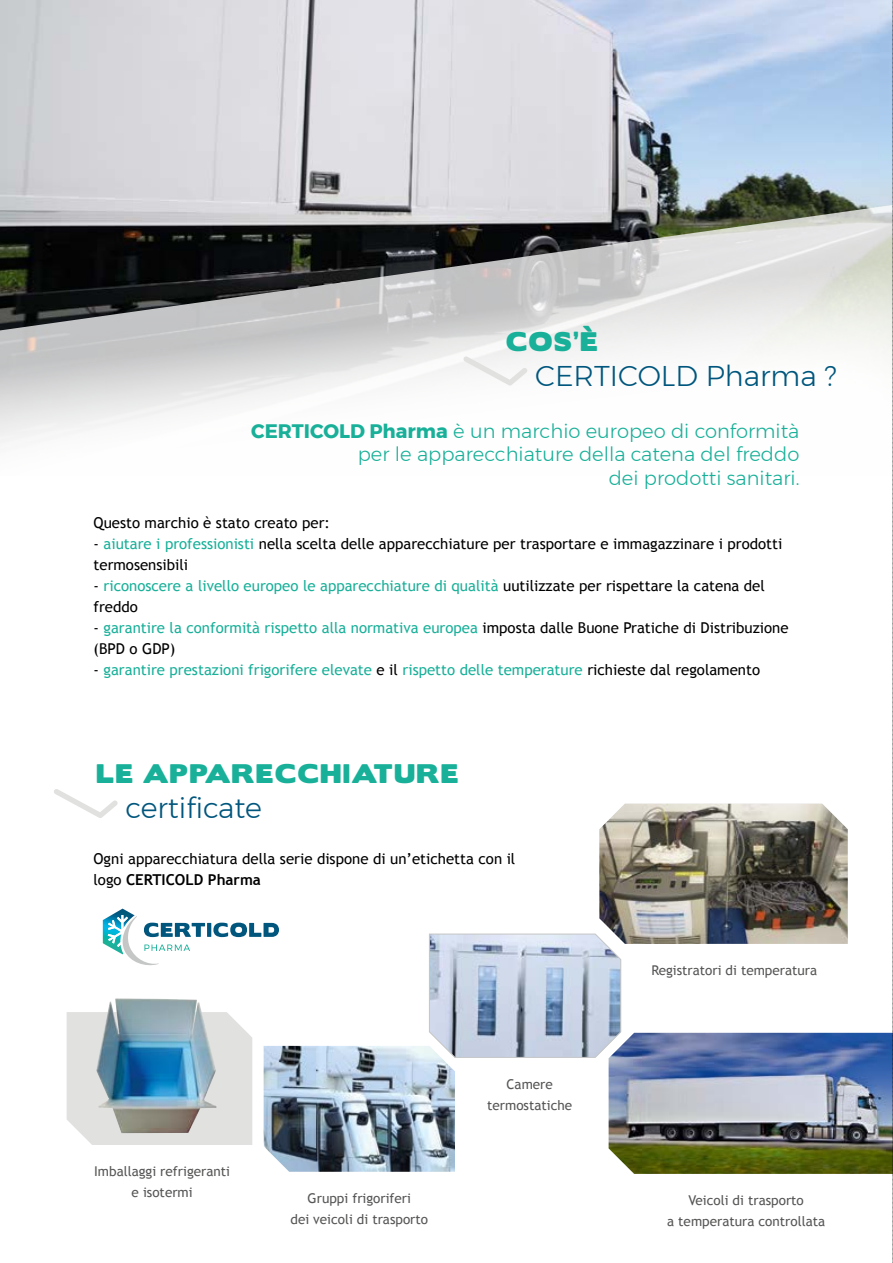
<style>
.page{position:relative;width:893px;height:1263px;background:#fff}
.page>*{position:absolute;margin:0;border:0;box-sizing:border-box;transform-origin:0 0}
.titre2{font:300 28.5px "Montserrat";color:#00567d}
.titre_1{font:24px "Boris Black Bloxx";letter-spacing:.075em;color:#19b099}
.courant{font:300 19.5px/23.4px "Montserrat";color:#19b099;text-align:right}
._1-courant_10{font:15px/21px "Trebuchet MS";color:#000}
._1-courant_10-2{font:15px/21px "Trebuchet MS";color:#19b099}
._1-courant_9{font:13.5px "Trebuchet MS";color:#565655}
.s1{font-weight:700}
.s2{color:#19b099}
.s3{color:#000}
</style>
<div class="page">
<svg style="left:0;top:330px;width:892px;height:114px"></svg>
<img style="left:0;top:0;width:892px;height:330px">
<svg style="left:463px;top:356px;width:65px;height:29px"></svg>
<svg style="left:54px;top:789px;width:64px;height:29px"></svg>
<img style="left:609px;top:1033px;width:283px;height:141px">
<div style="left:67px;top:1012px;width:185px;height:133px;background:#e1e1e0"></div>
<img style="left:264px;top:1046px;width:191px;height:126px">
<img style="left:429px;top:804px;width:419px;height:254px">
<img style="left:103px;top:908px;width:31px;height:38px">
<svg style="left:108px;top:915px;width:171px;height:50px"></svg>
<svg style="left:892px;top:0;width:1px;height:1263px"></svg>
<img style="left:96px;top:998px;width:121px;height:135px">
<p class="titre_1" style="left:506px;top:323px;width:93px">COS’È</p>
<p class="titre2" style="left:535px;top:354px;width:303px">CERTICOLD Pharma ?</p>
<p class="courant" style="left:251px;top:419px;width:550px"><span class="s1">CERTICOLD Pharma</span> è un marchio europeo di conformità per le apparecchiature della catena del freddo</p>
<p class="courant" style="left:609px;top:466px;width:192px">dei prodotti sanitari.</p>
<p class="_1-courant_10" style="left:94px;top:512px;width:238px">Questo marchio è stato creato per:</p>
<p class="_1-courant_10" style="left:94px;top:533px;width:690px">- <span class="s2">aiutare i professionisti</span> nella scelta delle apparecchiature per trasportare e immagazzinare i prodotti termosensibili</p>
<p class="_1-courant_10-2" style="left:94px;top:575px;width:673px"><span class="s3">-</span> riconoscere a livello europeo le apparecchiature di qualità <span class="s3">uutilizzate per rispettare la catena del freddo</span></p>
<p class="_1-courant_10" style="left:94px;top:617px;width:696px">- <span class="s2">garantire la conformità rispetto alla normativa europea</span> imposta dalle Buone Pratiche di Distribuzione (BPD o GDP)</p>
<p class="_1-courant_10-2" style="left:94px;top:659px;width:668px"><span class="s3">-</span> garantire prestazioni frigorifere elevate <span class="s3">e il</span> rispetto delle temperature <span class="s3">richieste dal regolamento</span></p>
<p class="titre_1" style="left:96px;top:756px;width:363px">LE APPARECCHIATURE</p>
<p class="titre2" style="left:125px;top:786px;width:138px">certificate</p>
<p class="_1-courant_10" style="left:94px;top:849px;width:423px">Ogni apparecchiatura della serie dispone di un’etichetta con il logo <span class="s1">CERTICOLD Pharma</span></p>
<p class="_1-courant_9" style="left:94px;top:1163px;width:137px">Imballaggi refrigeranti</p>
<p class="_1-courant_9" style="left:132px;top:1184px;width:62px">e isotermi</p>
<p class="_1-courant_9" style="left:308px;top:1190px;width:105px">Gruppi frigoriferi</p>
<p class="_1-courant_9" style="left:290px;top:1211px;width:139px">dei veicoli di trasporto</p>
<p class="_1-courant_9" style="left:506px;top:1076px;width:48px">Camere</p>
<p class="_1-courant_9" style="left:487px;top:1097px;width:86px">termostatiche</p>
<p class="_1-courant_9" style="left:651px;top:962px;width:167px">Registratori di temperatura</p>
<p class="_1-courant_9" style="left:688px;top:1192px;width:117px">Veicoli di trasporto</p>
<p class="_1-courant_9" style="left:667px;top:1213px;width:160px">a temperatura controllata</p>
</div>
